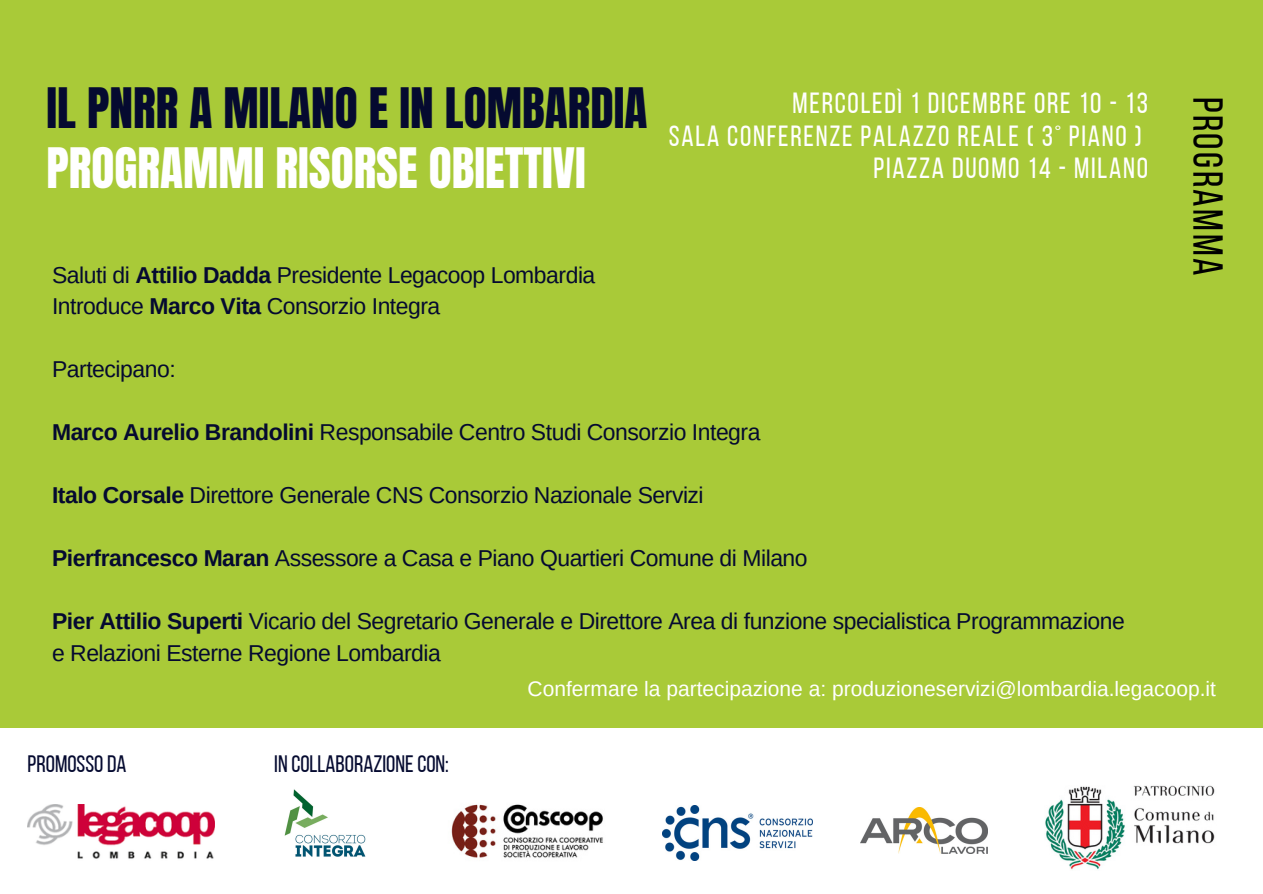
<style>
.page{position:relative;width:1263px;height:894px;background:#fff}
.page>*{position:absolute;margin:0;border:0;box-sizing:border-box;transform-origin:0 0}
.t1{font:47.4px "Anton";color:#050a30}
.t2{font:47.4px "Anton";color:#fff}
.t3{font:41.7px "Bebas Neue";letter-spacing:.06em;color:#000}
.t4{font:29.1px "Bebas Neue";letter-spacing:.06em;color:#fff}
.t5{font:23.7px "Bebas Neue";color:#050a30}
.t6{font:22.95px "Arimo";letter-spacing:-.02em;color:#050a30}
.t7{font:21px "Arimo";color:#fff}
.s1{font-weight:700}
</style>
<div class="page">
<div style="left:0;top:0;width:1263px;height:893px;background:#a9ca38"></div>
<div style="left:0;top:728px;width:1263px;height:165px;background:#fff"></div>
<img style="left:28px;top:803px;width:186px;height:86px">
<img style="left:274px;top:787px;width:106px;height:90px">
<img style="left:436px;top:797px;width:187px;height:66px">
<img style="left:663px;top:805px;width:149px;height:55px">
<img style="left:1040px;top:770px;width:186px;height:103px">
<img style="left:860px;top:807px;width:127px;height:45px">
<p class="t1" style="left:46px;top:74px;width:602px">IL PNRR A MILANO E IN LOMBARDIA</p>
<p class="t2" style="left:46px;top:134px;width:541px">PROGRAMMI RISORSE OBIETTIVI</p>
<p class="t4" style="left:793px;top:91px;width:357px">MERCOLEDÌ 1 DICEMBRE ORE 10 - 13</p>
<p class="t4" style="left:669px;top:124px;width:474px">SALA CONFERENZE PALAZZO REALE ( 3° PIANO )</p>
<p class="t4" style="left:873px;top:156px;width:276px">PIAZZA DUOMO 14 - MILANO</p>
<p class="t6" style="left:52px;top:262px;width:545px">Saluti di <span class="s1">Attilio Dadda</span> Presidente Legacoop Lombardia</p>
<p class="t6" style="left:52px;top:293px;width:390px">Introduce <span class="s1">Marco Vita</span> Consorzio Integra</p>
<p class="t6" style="left:52px;top:356px;width:125px">Partecipano:</p>
<p class="t6" style="left:52px;top:419px;width:710px"><span class="s1">Marco Aurelio Brandolini</span> Responsabile Centro Studi Consorzio Integra</p>
<p class="t6" style="left:52px;top:482px;width:653px"><span class="s1">Italo Corsale</span> Direttore Generale CNS Consorzio Nazionale Servizi</p>
<p class="t6" style="left:52px;top:545px;width:757px"><span class="s1">Pierfrancesco Maran</span> Assessore a Casa e Piano Quartieri Comune di Milano</p>
<p class="t6" style="left:52px;top:608px;width:1074px"><span class="s1">Pier Attilio Superti</span> Vicario del Segretario Generale e Direttore Area di funzione specialistica Programmazione</p>
<p class="t6" style="left:52px;top:640px;width:390px">e Relazioni Esterne Regione Lombardia</p>
<p class="t3" style="left:1225px;top:97px;width:180px;rotate:90deg">PROGRAMMA</p>
<p class="t5" style="left:28px;top:754px;width:100px">PROMOSSODA</p>
<p class="t5" style="left:274px;top:754px;width:176px">IN COLLABORAZIONECON:</p>
<p class="t7" style="left:528px;top:677px;width:690px">Confermare la partecipazione a: produzioneservizi@lombardia.legacoop.it</p>
</div>
